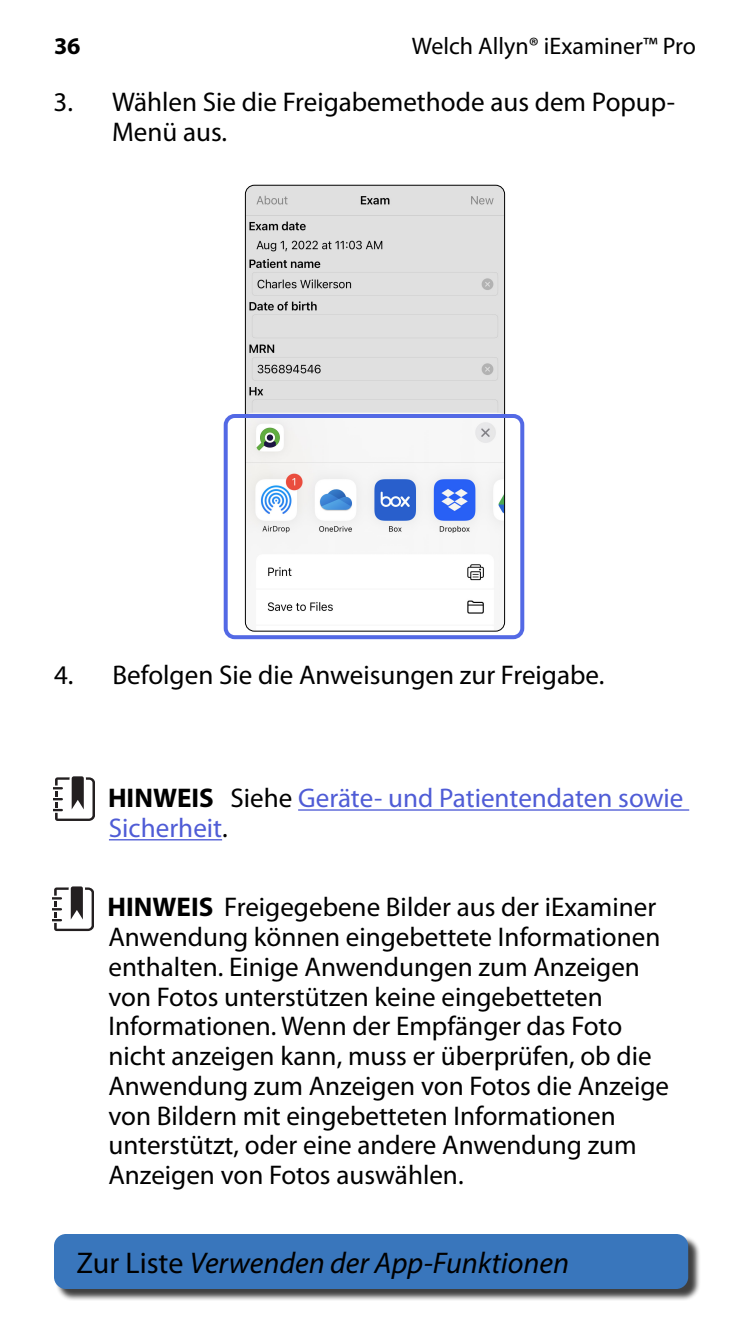
<style>
.page{position:relative;width:750px;height:1334px;background:#fff}
.page>*{position:absolute;margin:0;border:0;box-sizing:border-box;transform-origin:0 0}
.t1{font:italic 30px "Myriad Pro";color:#000}
.t2{font:27.1px/29.8px "Myriad Pro";color:#000}
.t3{font:27.1px/29.8px "Myriad Pro";color:#4f5cd6}
.t4{font:24px "Myriad Pro";color:#000}
.t5{font:700 24px "Myriad Pro";color:#000}
.s1{font-weight:700;color:#000}
.s2{color:#000}
.s3{font-weight:700}
.s4{font-style:normal}
</style>
<div class="page">
<div style="left:56px;top:1236px;width:645px;height:65px;background:#000;opacity:.75"></div>
<div style="left:54px;top:1234px;width:634px;height:55px;background:#3976bc;border-radius:12px"></div>
<img style="left:245px;top:185px;width:260px;height:445px">
<div style="left:245px;top:185px;width:260px;height:447px;border:1px solid #000;border-radius:9px"></div>
<div style="left:224px;top:414px;width:300px;height:225px;border:4px solid #5369e5;border-radius:9px"></div>
<hr style="left:298px;top:809px;width:391px;height:2px;background:#4f5cd6">
<hr style="left:109px;top:839px;width:113px;height:1px;background:#4f5cd6">
<svg style="left:53px;top:776px;width:41px;height:45px"></svg>
<svg style="left:52px;top:886px;width:41px;height:45px"></svg>
<p class="t5" style="left:54px;top:30px;width:28px">36</p>
<p class="t4" style="left:412px;top:31px;width:286px">Welch Allyn® iExaminer™ Pro</p>
<p class="t2" style="left:112px;top:87px;width:565px;text-indent:-58px">3. Wählen Sie die Freigabemethode aus dem Popup-<br>Menü aus.</p>
<p class="t2" style="left:54px;top:659px;width:552px">4. Befolgen Sie die Anweisungen zur Freigabe.</p>
<p class="t3" style="left:108px;top:783px;width:577px"><span class="s1">HINWEIS</span> <span class="s2">Siehe</span> Geräte- und Patientendaten sowie<br>Sicherheit<span class="s2">.</span></p>
<p class="t2" style="left:108px;top:892px;width:563px"><span class="s3">HINWEIS</span> Freigegebene Bilder aus der iExaminer Anwendung können eingebettete Informationen enthalten. Einige Anwendungen zum Anzeigen von Fotos unterstützen keine eingebetteten Informationen. Wenn der Empfänger das Foto nicht anzeigen kann, muss er überprüfen, ob die Anwendung zum Anzeigen von Fotos die Anzeige von Bildern mit eingebetteten Informationen unterstützt, oder eine andere Anwendung zum Anzeigen von Fotos auswählen.</p>
<p class="t1" style="left:76px;top:1244px;width:494px"><span class="s4">Zur Liste</span> Verwenden der App-Funktionen</p>
</div>
